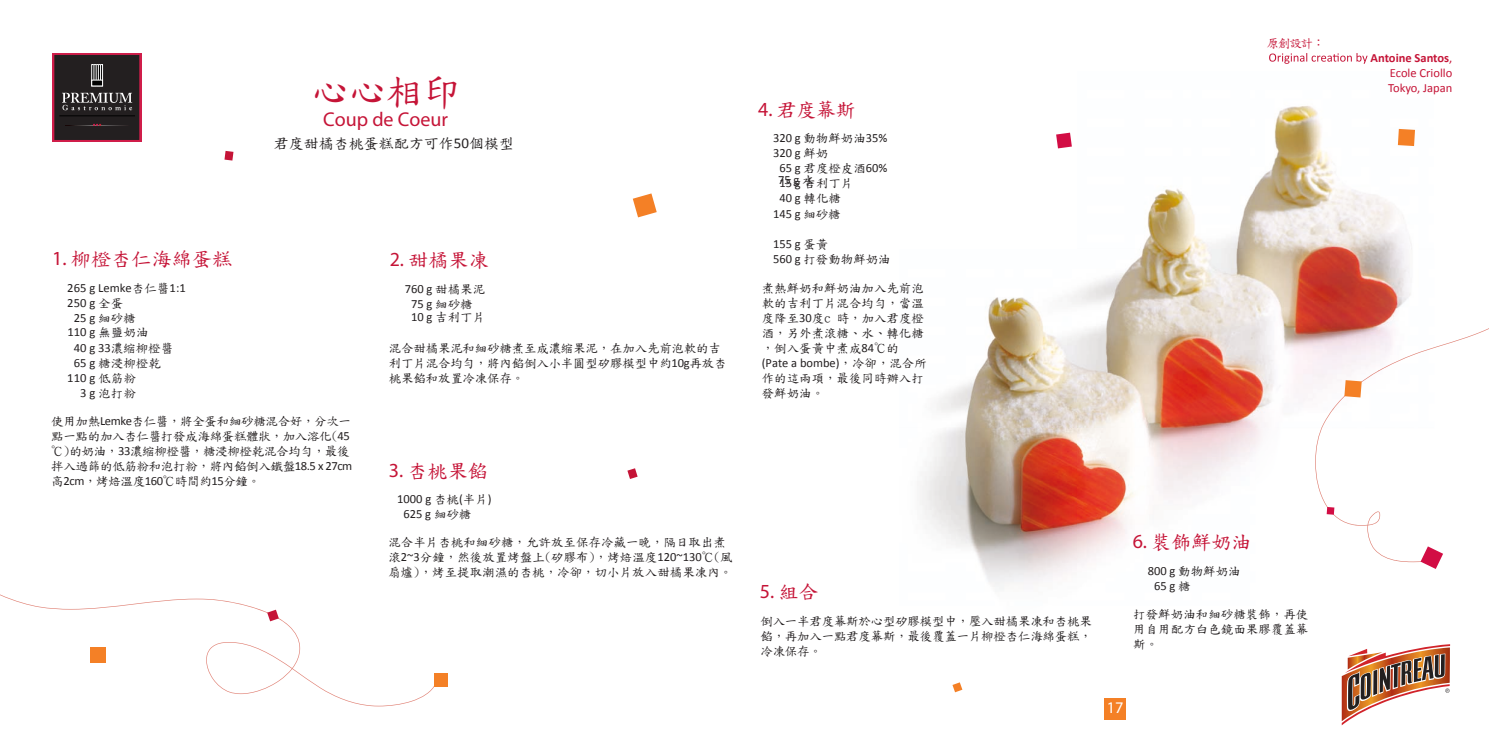
<style>
.page{position:relative;width:1489px;height:745px;background:#fff}
.page>*{position:absolute;margin:0;border:0;box-sizing:border-box;transform-origin:0 0}
.t1{font:37.5px "DF Kai Shu SB Estd BF";color:#c51437}
.t2{font:20px "DF Kai Shu SB Estd BF";color:#c51437}
.t3{font:20px "Myriad Pro";color:#c51437}
.t4{font:16.25px "Myriad Pro";color:#fff}
.t5{font:15px "DF Kai Shu SB Estd BF";color:#231f20}
.t6{font:12.5px/15px "DF Kai Shu SB Estd BF";letter-spacing:-.015em;color:#231f20}
.t7{font:12.5px/15px "Calibri";color:#231f20}
.t8{font:12.5px/15px "DF Kai Shu SB Estd BF";letter-spacing:-.035em;color:#231f20}
.t9{font:700 12.5px/15px "Calibri";color:#c51437;text-align:right}
.t10{font:12.5px "Calibri";color:#c51437}
.t11{font:12.5px "DF Kai Shu SB Estd BF";color:#c51437}
.s1{font-weight:400}
.s2{font-family:"Calibri"}
.s3{font-family:"Myriad Pro"}
.s4{font-family:"DF Kai Shu SB Estd BF"}
</style>
<div class="page">
<img style="left:920px;top:106px;width:531px;height:540px">
<svg style="left:1478px;top:328px;width:10px;height:5px"></svg>
<img style="left:1377px;top:332px;width:101px;height:39px">
<img style="left:1332px;top:370px;width:47px;height:39px">
<img style="left:1314px;top:408px;width:41px;height:117px">
<img style="left:1355px;top:511px;width:41px;height:49px">
<img style="left:1396px;top:560px;width:24px;height:2px">
<svg style="left:0;top:594px;width:436px;height:112px"></svg>
<svg style="left:1340px;top:642px;width:110px;height:84px"></svg>
<div style="left:90px;top:647px;width:15px;height:16px;background:#f48026"></div>
<svg style="left:267px;top:609px;width:12px;height:12px"></svg>
<div style="left:434px;top:672px;width:13px;height:13px;background:#f48026"></div>
<svg style="left:627px;top:468px;width:10px;height:10px"></svg>
<svg style="left:952px;top:682px;width:10px;height:9px"></svg>
<svg style="left:1420px;top:546px;width:22px;height:22px"></svg>
<svg style="left:1326px;top:506px;width:8px;height:8px"></svg>
<svg style="left:1344px;top:380px;width:17px;height:17px"></svg>
<svg style="left:1056px;top:133px;width:15px;height:15px"></svg>
<svg style="left:1397px;top:129px;width:17px;height:17px"></svg>
<svg style="left:632px;top:193px;width:24px;height:24px"></svg>
<svg style="left:224px;top:151px;width:9px;height:9px"></svg>
<svg style="left:52px;top:53px;width:89px;height:89px;background:#3e2a2f"></svg>
<div style="left:1104px;top:697px;width:21px;height:22px;background:#f48026"></div>
<svg style="left:1269px;top:53px;width:98px;height:11px"></svg>
<p class="t11" style="left:1266px;top:37px;width:60px">原創設計：</p>
<p class="t9" style="left:1370px;top:49px;width:83px">Antoine Santos<span class="s1">,<br>Ecole Criollo</span></p>
<p class="t1" style="left:312px;top:73px;width:150px">心心相印</p>
<p class="t10" style="left:1387px;top:80px;width:66px">Tokyo, Japan</p>
<p class="t5" style="left:274px;top:136px;width:242px">君度甜橘杏桃蛋糕配方可作<span class="s2">50</span>個模型</p>
<p class="t2" style="left:758px;top:100px;width:99px"><span class="s3">4.</span> 君度幕斯</p>
<p class="t7" style="left:773px;top:130px;width:116px">320 g <span class="s4">動物鮮奶油</span>35%<br>320 g <span class="s4">鮮奶</span></p>
<p class="t6" style="left:779px;top:176px;width:75px"><span class="s2">15 g</span> 吉利丁片</p>
<p class="t7" style="left:779px;top:190px;width:63px">40 g <span class="s4">轉化糖</span></p>
<p class="t7" style="left:773px;top:205px;width:69px">145 g <span class="s4">細砂糖</span></p>
<p class="t3" style="left:323px;top:107px;width:126px">Coup de Coeur</p>
<p class="t7" style="left:779px;top:160px;width:109px">65 g <span class="s4">君度橙皮酒</span>60%</p>
<p class="t7" style="left:778px;top:171px;width:38px">75 g <span class="s4">水</span></p>
<p class="t2" style="left:52px;top:249px;width:182px"><span class="s3">1.</span> 柳橙杏仁海綿蛋糕</p>
<p class="t7" style="left:67px;top:279px;width:120px">265 g Lemke<span class="s4">杏仁醬</span>1:1</p>
<p class="t7" style="left:67px;top:294px;width:58px">250 g <span class="s4">全蛋</span></p>
<p class="t7" style="left:74px;top:309px;width:64px">25 g <span class="s4">細砂糖</span></p>
<p class="t7" style="left:74px;top:339px;width:101px">40 g 33<span class="s4">濃縮柳橙醬</span></p>
<p class="t6" style="left:74px;top:355px;width:89px"><span class="s2">65 g</span> 糖浸柳橙乾</p>
<p class="t7" style="left:67px;top:369px;width:70px">110 g <span class="s4">低筋粉</span></p>
<p class="t6" style="left:80px;top:385px;width:57px"><span class="s2">3 g</span> 泡打粉</p>
<p class="t8" style="left:51px;top:414px;width:302px">使用加熱<span class="s2">Lemke</span>杏仁醬，將全蛋和細砂糖混合好，分次一點一點的加入杏仁醬打發成海綿蛋糕體狀，加入溶化(<span class="s2">45 </span>℃)的奶油，<span class="s2">33</span>濃縮柳橙醬，糖浸柳橙乾混合均勻，最後拌入過篩的低筋粉和泡打粉，將內餡倒入鐵盤<span class="s2">18.5 x 27cm</span>高<span class="s2">2cm</span>，烤焙溫度<span class="s2">160</span>℃時間約<span class="s2">15</span>分鐘。</p>
<p class="t7" style="left:67px;top:323px;width:83px">110 g <span class="s4">無鹽奶油</span></p>
<p class="t2" style="left:389px;top:250px;width:100px"><span class="s3">2.</span> 甜橘果凍</p>
<p class="t7" style="left:405px;top:280px;width:82px;text-align:center">760 g <span class="s4">甜橘果泥<br></span>75 g <span class="s4">細砂糖</span></p>
<p class="t6" style="left:389px;top:340px;width:339px">混合甜橘果泥和細砂糖煮至成濃縮果泥，在加入先前泡軟的吉利丁片混合均勻，將內餡倒入小半圓型矽膠模型中約<span class="s2">10g</span>再放杏桃果餡和放置冷凍保存。</p>
<p class="t6" style="left:411px;top:310px;width:76px"><span class="s2">10 g</span> 吉利丁片</p>
<p class="t6" style="left:773px;top:236px;width:119px"><span class="s2">155 g</span> 蛋黃<br><span class="s2">560 g</span> 打發動物鮮奶油</p>
<p class="t6" style="left:761px;top:280px;width:173px">煮熱鮮奶和鮮奶油加入先前泡軟的吉利丁片混合均勻，當溫度降至<span class="s2">30</span>度c 時，加入君度橙酒，另外煮滾糖、水、轉化糖，倒入蛋黃中煮成<span class="s2">84</span>℃的<span class="s2">(Pate a bombe)</span>，冷卻，混合所作的這兩項，最後同時辦入打發鮮奶油。</p>
<p class="t2" style="left:389px;top:460px;width:100px"><span class="s3">3.</span> 杏桃果餡</p>
<p class="t7" style="left:403px;top:490px;width:90px;text-indent:-6px">1000 g <span class="s4">杏桃</span>(<span class="s4">半片</span>)<br>625 g <span class="s4">細砂糖</span></p>
<p class="t6" style="left:388px;top:534px;width:346px">混合半片杏桃和細砂糖，允許放至保存冷藏一晚，隔日取出煮滾<span class="s2">2~3</span>分鐘，然後放置烤盤上(矽膠布)，烤焙溫度<span class="s2">120~130</span>℃(風扇爐)，烤至提取潮濕的杏桃，冷卻，切小片放入甜橘果凍內。</p>
<p class="t3" style="left:759px;top:578px;width:60px">5. <span class="s4">組合</span></p>
<p class="t6" style="left:760px;top:613px;width:333px;text-align:justify">倒入一半君度幕斯於心型矽膠模型中，壓入甜橘果凍和杏桃果餡，再加入一點君度幕斯，最後覆蓋一片柳橙杏仁海綿蛋糕，冷凍保存。</p>
<p class="t2" style="left:1132px;top:532px;width:120px"><span class="s3">6.</span> 裝飾鮮奶油</p>
<p class="t7" style="left:1153px;top:562px;width:88px;text-indent:-6px">800 g <span class="s4">動物鮮奶油<br></span>65 g <span class="s4">糖</span></p>
<p class="t6" style="left:1133px;top:606px;width:176px;text-align:justify">打發鮮奶油和細砂糖裝飾，再使用自用配方白色鏡面果膠覆蓋幕斯。</p>
<p class="t4" style="left:1106px;top:697px;width:18px">17</p>
</div>
